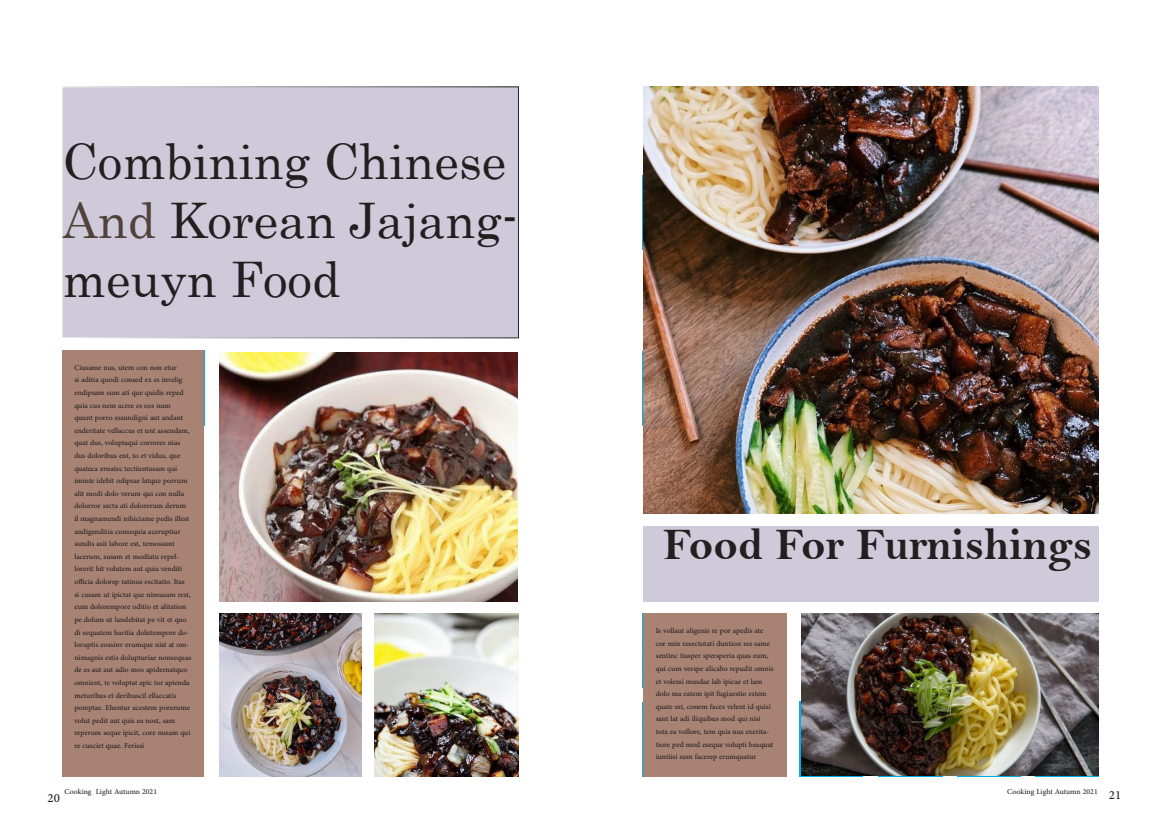
<style>
.page{position:relative;width:1161px;height:839px;background:#fff}
.page>*{position:absolute;margin:0;border:0;box-sizing:border-box;transform-origin:0 0}
.t1{font:49px/58.8px "Century";color:#231f20}
.t2{font:45.5px "Bell MT Bold";color:#231f20}
.t3{font:17.5px "Adobe Arabic";color:#231f20}
.t4{font:10.5px/12.6px "Adobe Arabic";color:#231f20}
.s1{color:#4f423b}
</style>
<div class="page">
<div style="left:799px;top:701px;width:64px;height:75px;background:#00aeef"></div>
<img style="left:643px;top:87px;width:456px;height:426px">
<div style="left:643px;top:526px;width:456px;height:75px;background:#cfcad9"></div>
<div style="left:62px;top:87px;width:456px;height:251px;background:#cfcad9"></div>
<div style="left:62px;top:86px;width:457px;height:252px;border:1px solid #fff"></div>
<img style="left:801px;top:613px;width:298px;height:162px">
<div style="left:643px;top:613px;width:143px;height:163px;background:#a88273"></div>
<div style="left:62px;top:350px;width:142px;height:426px;background:#a88273"></div>
<img style="left:219px;top:352px;width:298px;height:249px">
<img style="left:375px;top:613px;width:143px;height:163px">
<img style="left:219px;top:613px;width:142px;height:163px">
<p class="t1" style="left:62px;top:128px;width:457px">Combining Chinese<br><span class="s1">And</span> Korean Jajang&shy;meuyn Food</p>
<p class="t4" style="left:74px;top:360px;width:118px">Ciusame nus, utem con non etur<br>si aditia quodi consed ex es invelig endipsam sum ati que quidis reped quia cus nem acere es eos num quunt porro essundigni aut andant enderitate vellaccus et unt assendam, quat dus, voluptaqui corrores nias dus doloribus ent, to et vidus, que quateca ernatec tectiuntusam qui iminte idebit odipsae latque porrum alit modi dolo verum qui con nulla dolorror secta ati dolorerum derum il magnamendi nihiciame pedis illest andigenditia consequia aceruptiur sundis asit labore est, temossunt lacerum, susam et modiatu repel&shy;lorerit hit volutem aut quia venditi officia dolorep tatinus escitatio. Itas si cusam ut ipictat que nimusam rest, eum dolorempore oditio et alitation pe dolum ut landebitat pe vit et quo di sequatem haritia dolutempore do&shy;loruptis eossinv erumque nist at om&shy;nimagnis estis dolupturiae nonsequas de es aut aut adio mos apidernatquo omnient, te voluptat apic tor apienda meturibus et deribuscil ellaccatis poreptae. Ehentur acestem porerume volut pedit aut quis ea nost, sam reperum seque ipicit, core nusam qui re cusciet quae. Ferissi</p>
<p class="t2" style="left:663px;top:517px;width:430px">Food For Furnishings</p>
<p class="t4" style="left:656px;top:623px;width:119px">Is vollaut aligenis re por apedis ate cor min resectotati duntion res same sentinc tiasper spersperia quas eum, qui cum verspe alicabo repudit omnis et volessi musdae lab ipicae et lam dolo ma eatem ipit fugiaestio estem quate est, conem faces velent id quisi sant lat adi iliquibus mod qui nisi tota ea vollore, tem quis nus exerita&shy;tiore ped mod eseque volupti beaquat iuntiisi sum facerep erumquatur</p>
<p class="t4" style="left:64px;top:783px;width:94px">Cooking Light Autumn 2021</p>
<p class="t4" style="left:1007px;top:783px;width:92px">Cooking Light Autumn 2021</p>
<h3 class="t3" style="left:48px;top:785px;width:14px">20</h3>
<h3 class="t3" style="left:1109px;top:782px;width:14px">21</h3>
</div>
